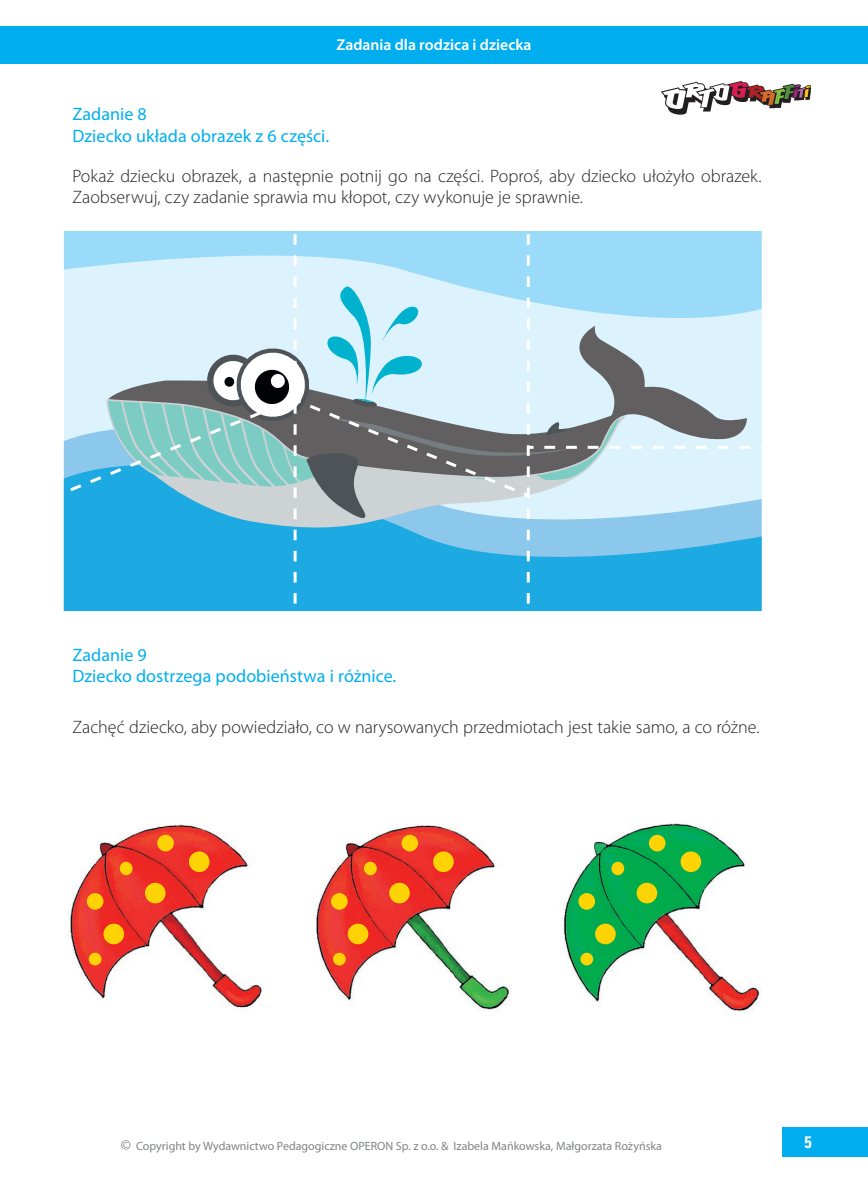
<style>
.page{position:relative;width:868px;height:1191px;background:#fff}
.page>*{position:absolute;margin:0;border:0;box-sizing:border-box;transform-origin:0 0}
.t1{font:300 18px/21.6px "Myriad Pro";color:#231f20}
.t2{font:18px/21.6px "Myriad Pro";letter-spacing:.005em;color:#00aeef}
.t3{font:700 16.5px "Zurich Cn EU";color:#fff}
.t4{font:600 15.75px "Myriad Pro";color:#fff}
.t5{font:12px "Myriad Pro";color:#808285}
.s1{font-size:15px}
</style>
<div class="page">
<div style="left:0;top:27px;width:867px;height:37px;background:#00aeef"></div>
<div style="left:782px;top:1127px;width:85px;height:30px;background:#00aeef"></div>
<svg style="left:661px;top:81px;width:150px;height:34px"></svg>
<img style="left:315px;top:825px;width:196px;height:186px">
<img style="left:563px;top:823px;width:197px;height:188px">
<img style="left:70px;top:824px;width:193px;height:184px">
<svg style="left:64px;top:232px;width:697px;height:111px;fill:#99dbf8"></svg>
<svg style="left:67px;top:234px;width:694px;height:376px"></svg>
<div style="left:103px;top:923px;width:21px;height:21px;background:#fed304;border-radius:50%"></div>
<div style="left:120px;top:861px;width:12px;height:14px;background:#fed304;border-radius:50%"></div>
<div style="left:157px;top:834px;width:17px;height:17px;background:#fed304;border-radius:50%"></div>
<div style="left:87px;top:893px;width:16px;height:16px;background:#fed304;border-radius:50%"></div>
<div style="left:89px;top:952px;width:12px;height:13px;background:#fed304;border-radius:50%"></div>
<div style="left:145px;top:882px;width:20px;height:21px;background:#fed304;border-radius:50%"></div>
<div style="left:189px;top:851px;width:20px;height:21px;background:#fed304;border-radius:50%"></div>
<div style="left:347px;top:923px;width:21px;height:21px;background:#fed304;border-radius:50%"></div>
<div style="left:364px;top:861px;width:13px;height:14px;background:#fed304;border-radius:50%"></div>
<div style="left:401px;top:834px;width:17px;height:17px;background:#fed304;border-radius:50%"></div>
<div style="left:331px;top:893px;width:16px;height:16px;background:#fed304;border-radius:50%"></div>
<div style="left:333px;top:952px;width:13px;height:13px;background:#fed304;border-radius:50%"></div>
<div style="left:389px;top:882px;width:21px;height:21px;background:#fed304;border-radius:50%"></div>
<div style="left:433px;top:851px;width:20px;height:21px;background:#fed304;border-radius:50%"></div>
<div style="left:595px;top:923px;width:20px;height:21px;background:#fed304;border-radius:50%"></div>
<div style="left:611px;top:861px;width:13px;height:14px;background:#fed304;border-radius:50%"></div>
<div style="left:648px;top:834px;width:17px;height:17px;background:#fed304;border-radius:50%"></div>
<div style="left:578px;top:893px;width:17px;height:16px;background:#fed304;border-radius:50%"></div>
<div style="left:580px;top:952px;width:13px;height:13px;background:#fed304;border-radius:50%"></div>
<div style="left:636px;top:882px;width:21px;height:21px;background:#fed304;border-radius:50%"></div>
<div style="left:680px;top:851px;width:21px;height:21px;background:#fed304;border-radius:50%"></div>
<p class="t4" style="left:336px;top:35px;width:197px">Zadania dla rodzica i dziecka</p>
<p class="t2" style="left:72px;top:103px;width:258px">Zadanie 8<br>Dziecko układa obrazek z 6 części.</p>
<p class="t1" style="left:72px;top:165px;width:690px">Pokaż dziecku obrazek, a następnie potnij go na części. Poproś, aby dziecko ułożyło obrazek.<br>Zaobserwuj, czy zadanie sprawia mu kłopot, czy wykonuje je sprawnie.</p>
<p class="t2" style="left:72px;top:643px;width:325px">Zadanie 9<br>Dziecko dostrzega podobieństwa i różnice.</p>
<p class="t1" style="left:72px;top:715px;width:688px">Zachęć dziecko, aby powiedziało, co w narysowanych przedmiotach jest takie samo, a co różne.</p>
<p class="t5" style="left:121px;top:1138px;width:542px"><span class="s1">©</span> Copyright by Wydawnictwo Pedagogiczne OPERON Sp. z o.o. &amp; Izabela Mańkowska, Małgorzata Rożyńska</p>
<p class="t3" style="left:804px;top:1132px;width:10px">5</p>
</div>
